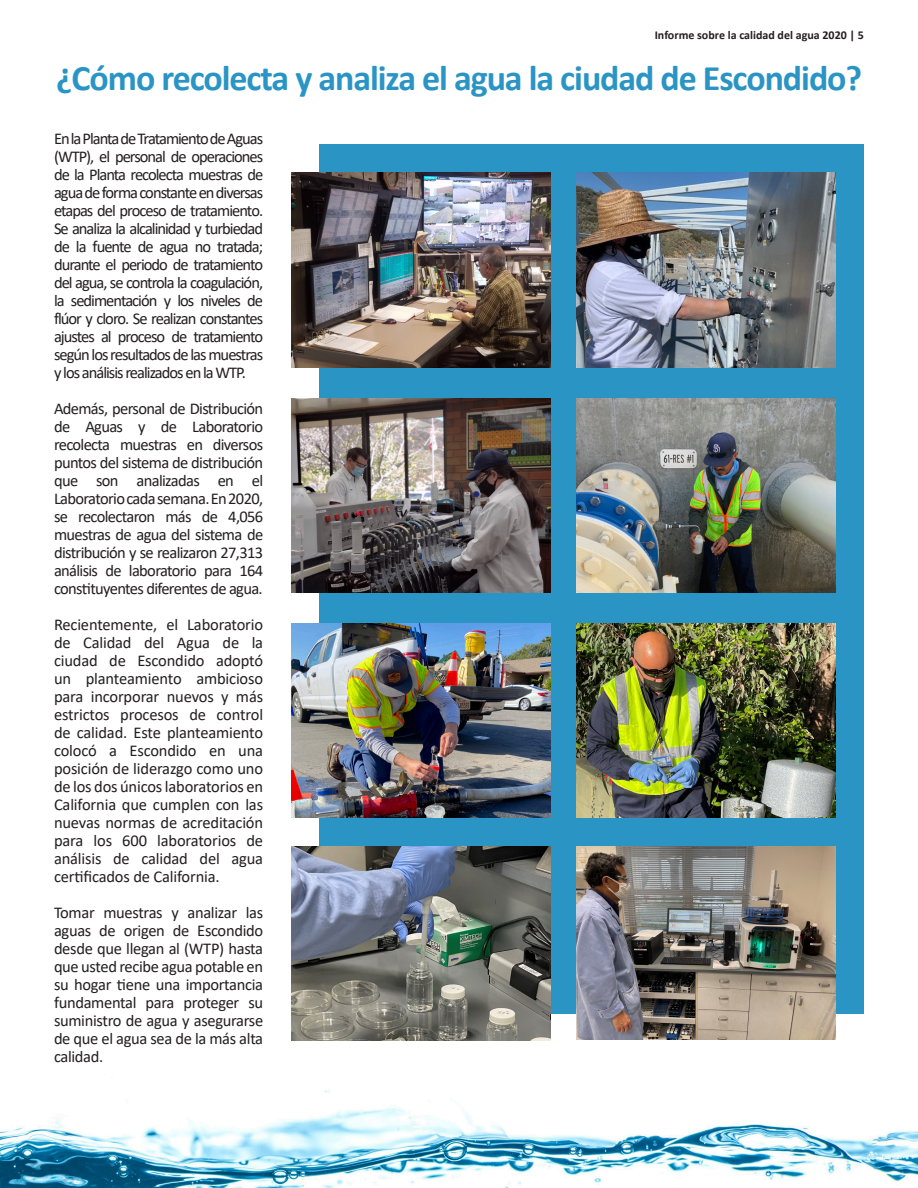
<style>
.page{position:relative;width:918px;height:1188px;background:#fff}
.page>*{position:absolute;margin:0;border:0;box-sizing:border-box;transform-origin:0 0}
.Subhead{font:700 36px "Calibri";letter-spacing:-.03em;color:#2a95c5}
.Body_Text{font:16.5px/18px "Calibri";letter-spacing:-.04em;color:#231f20;text-align:justify}
.t1{font:700 12px "Calibri";color:#231f20}
</style>
<div class="page">
<img style="left:0;top:1090px;width:918px;height:98px">
<div style="left:320px;top:144px;width:544px;height:869px;background:#2a95c5"></div>
<img style="left:292px;top:173px;width:259px;height:194px">
<img style="left:576px;top:173px;width:259px;height:194px">
<img style="left:292px;top:398px;width:259px;height:194px">
<img style="left:576px;top:398px;width:259px;height:194px">
<img style="left:292px;top:623px;width:259px;height:195px">
<img style="left:576px;top:623px;width:259px;height:195px">
<img style="left:292px;top:846px;width:259px;height:195px">
<img style="left:576px;top:846px;width:259px;height:193px">
<p class="t1" style="left:655px;top:27px;width:211px">Informe sobre la calidad del agua 2020 | 5</p>
<p class="Subhead" style="left:56px;top:53px;width:808px">¿Cómo recolecta y analiza el agua la ciudad de Escondido?</p>
<p class="Body_Text" style="left:54px;top:129px;width:211px">En la Planta de Tratamiento de Aguas (WTP), el personal de operaciones de la Planta recolecta muestras de agua de forma constante en diversas etapas del proceso de tratamiento.<br>Se analiza la alcalinidad y turbiedad de la fuente de agua no tratada; durante el periodo de tratamiento del agua, se controla la coagulación, la sedimentación y los niveles de flúor y cloro. Se realizan constantes ajustes al proceso de tratamiento según los resultados de las muestras y los análisis realizados en la WTP.</p>
<p class="Body_Text" style="left:54px;top:399px;width:211px">Además, personal de Distribución de Aguas y de Laboratorio recolecta muestras en diversos puntos del sistema de distribución que son analizadas en el Laboratorio cada semana. En 2020, se recolectaron más de 4,056 muestras de agua del sistema de distribución y se realizaron 27,313 análisis de laboratorio para 164 constituyentes diferentes de agua.</p>
<p class="Body_Text" style="left:54px;top:615px;width:211px">Recientemente, el Laboratorio de Calidad del Agua de la ciudad de Escondido adoptó un planteamiento ambicioso para incorporar nuevos y más estrictos procesos de control de calidad. Este planteamiento colocó a Escondido en una posición de liderazgo como uno de los dos únicos laboratorios en California que cumplen con las nuevas normas de acreditación para los 600 laboratorios de análisis de calidad del agua certificados de California.</p>
<p class="Body_Text" style="left:54px;top:903px;width:211px">Tomar muestras y analizar las aguas de origen de Escondido desde que llegan al (WTP) hasta que usted recibe agua potable en su hogar tiene una importancia fundamental para proteger su suministro de agua y asegurarse de que el agua sea de la más alta calidad.</p>
</div>
